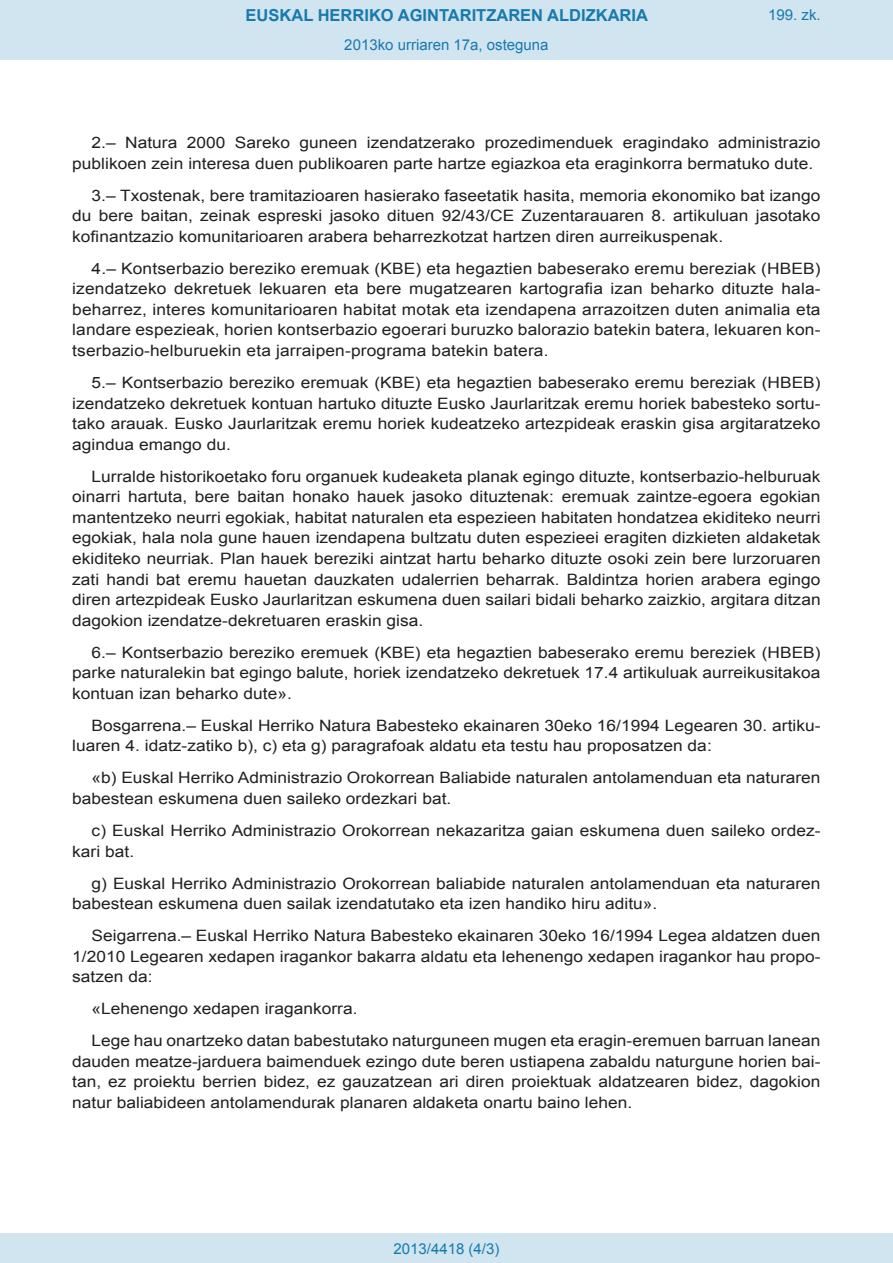
<style>
.page{position:relative;width:893px;height:1263px;background:#fff}
.page>*{position:absolute;margin:0;border:0;box-sizing:border-box;transform-origin:0 0}
.t1{font:700 16.5px "Arial";color:#1879ad}
.BOPVDetalle{font:15.6px/20.5px "Arial";color:#231f20;text-align:justify;scale:1.11 1}
.Paginacion_Centro{font:15px "Arial";color:#1879ad}
</style>
<div class="page">
<div style="left:0;top:0;width:893px;height:60px;background:#d0e5f0"></div>
<div style="left:0;top:1233px;width:893px;height:30px;background:#d0e5f0"></div>
<p class="t1" style="left:246px;top:4px;width:404px">EUSKAL HERRIKO AGINTARITZAREN ALDIZKARIA</p>
<p class="Paginacion_Centro" style="left:344px;top:35px;width:206px">2013ko urriaren 17a, osteguna</p>
<p class="Paginacion_Centro" style="left:768px;top:5px;width:54px">199. zk.</p>
<p class="BOPVDetalle" style="left:72px;top:132px;width:676px;text-indent:19px">2.– Natura 2000 Sareko guneen izendatzerako prozedimenduek eragindako administrazio publikoen zein interesa duen publikoaren parte hartze egiazkoa eta eraginkorra bermatuko dute.</p>
<p class="BOPVDetalle" style="left:72px;top:185px;width:676px;text-indent:19px">3.– Txostenak, bere tramitazioaren hasierako faseetatik hasita, memoria ekonomiko bat izango du bere baitan, zeinak espreski jasoko dituen 92/43/CE Zuzentarauaren 8. artikuluan jasotako kofinantzazio komunitarioaren arabera beharrezkotzat hartzen diren aurreikuspenak.</p>
<p class="BOPVDetalle" style="left:72px;top:258px;width:676px;text-indent:19px">4.– Kontserbazio bereziko eremuak (KBE) eta hegaztien babeserako eremu bereziak (HBEB) izendatzeko dekretuek lekuaren eta bere mugatzearen kartografia izan beharko dituzte hala&shy;beharrez, interes komunitarioaren habitat motak eta izendapena arrazoitzen duten animalia eta landare espezieak, horien kontserbazio egoerari buruzko balorazio batekin batera, lekuaren kon&shy;tserbazio-helburuekin eta jarraipen-programa batekin batera.</p>
<p class="BOPVDetalle" style="left:72px;top:372px;width:676px;text-indent:19px">5.– Kontserbazio bereziko eremuak (KBE) eta hegaztien babeserako eremu bereziak (HBEB) izendatzeko dekretuek kontuan hartuko dituzte Eusko Jaurlaritzak eremu horiek babesteko sortu&shy;tako arauak. Eusko Jaurlaritzak eremu horiek kudeatzeko artezpideak eraskin gisa argitaratzeko agindua emango du.</p>
<p class="BOPVDetalle" style="left:72px;top:466px;width:676px;text-indent:19px">Lurralde historikoetako foru organuek kudeaketa planak egingo dituzte, kontserbazio-helburuak oinarri hartuta, bere baitan honako hauek jasoko dituztenak: eremuak zaintze-egoera egokian mantentzeko neurri egokiak, habitat naturalen eta espezieen habitaten hondatzea ekiditeko neurri egokiak, hala nola gune hauen izendapena bultzatu duten espezieei eragiten dizkieten aldaketak ekiditeko neurriak. Plan hauek bereziki aintzat hartu beharko dituzte osoki zein bere lurzoruaren zati handi bat eremu hauetan dauzkaten udalerrien beharrak. Baldintza horien arabera egingo diren artezpideak Eusko Jaurlaritzan eskumena duen sailari bidali beharko zaizkio, argitara ditzan dagokion izendatze-dekretuaren eraskin gisa.</p>
<p class="BOPVDetalle" style="left:72px;top:642px;width:676px;text-indent:19px">6.– Kontserbazio bereziko eremuek (KBE) eta hegaztien babeserako eremu bereziek (HBEB) parke naturalekin bat egingo balute, horiek izendatzeko dekretuek 17.4 artikuluak aurreikusitakoa kontuan izan beharko dute».</p>
<p class="BOPVDetalle" style="left:72px;top:715px;width:676px;text-indent:19px">Bosgarrena.– Euskal Herriko Natura Babesteko ekainaren 30eko 16/1994 Legearen 30. artiku&shy;luaren 4. idatz-zatiko b), c) eta g) paragrafoak aldatu eta testu hau proposatzen da:</p>
<p class="BOPVDetalle" style="left:72px;top:768px;width:676px;text-indent:19px">«b) Euskal Herriko Administrazio Orokorrean Baliabide naturalen antolamenduan eta naturaren babestean eskumena duen saileko ordezkari bat.</p>
<p class="BOPVDetalle" style="left:72px;top:820px;width:676px;text-indent:19px">c) Euskal Herriko Administrazio Orokorrean nekazaritza gaian eskumena duen saileko ordez&shy;kari bat.</p>
<p class="BOPVDetalle" style="left:72px;top:873px;width:676px;text-indent:19px">g) Euskal Herriko Administrazio Orokorrean baliabide naturalen antolamenduan eta naturaren babestean eskumena duen sailak izendatutako eta izen handiko hiru aditu».</p>
<p class="BOPVDetalle" style="left:72px;top:925px;width:676px;text-indent:19px">Seigarrena.– Euskal Herriko Natura Babesteko ekainaren 30eko 16/1994 Legea aldatzen duen 1/2010 Legearen xedapen iragankor bakarra aldatu eta lehenengo xedapen iragankor hau propo&shy;satzen da:</p>
<p class="BOPVDetalle" style="left:92px;top:999px;width:241px">«Lehenengo xedapen iragankorra.</p>
<p class="BOPVDetalle" style="left:72px;top:1031px;width:676px;text-indent:19px">Lege hau onartzeko datan babestutako naturguneen mugen eta eragin-eremuen barruan lanean dauden meatze-jarduera baimenduek ezingo dute beren ustiapena zabaldu naturgune horien bai&shy;tan, ez proiektu berrien bidez, ez gauzatzean ari diren proiektuak aldatzearen bidez, dagokion natur baliabideen antolamendurak planaren aldaketa onartu baino lehen.</p>
<p class="Paginacion_Centro" style="left:393px;top:1238px;width:107px">2013/4418 (4/3)</p>
</div>
